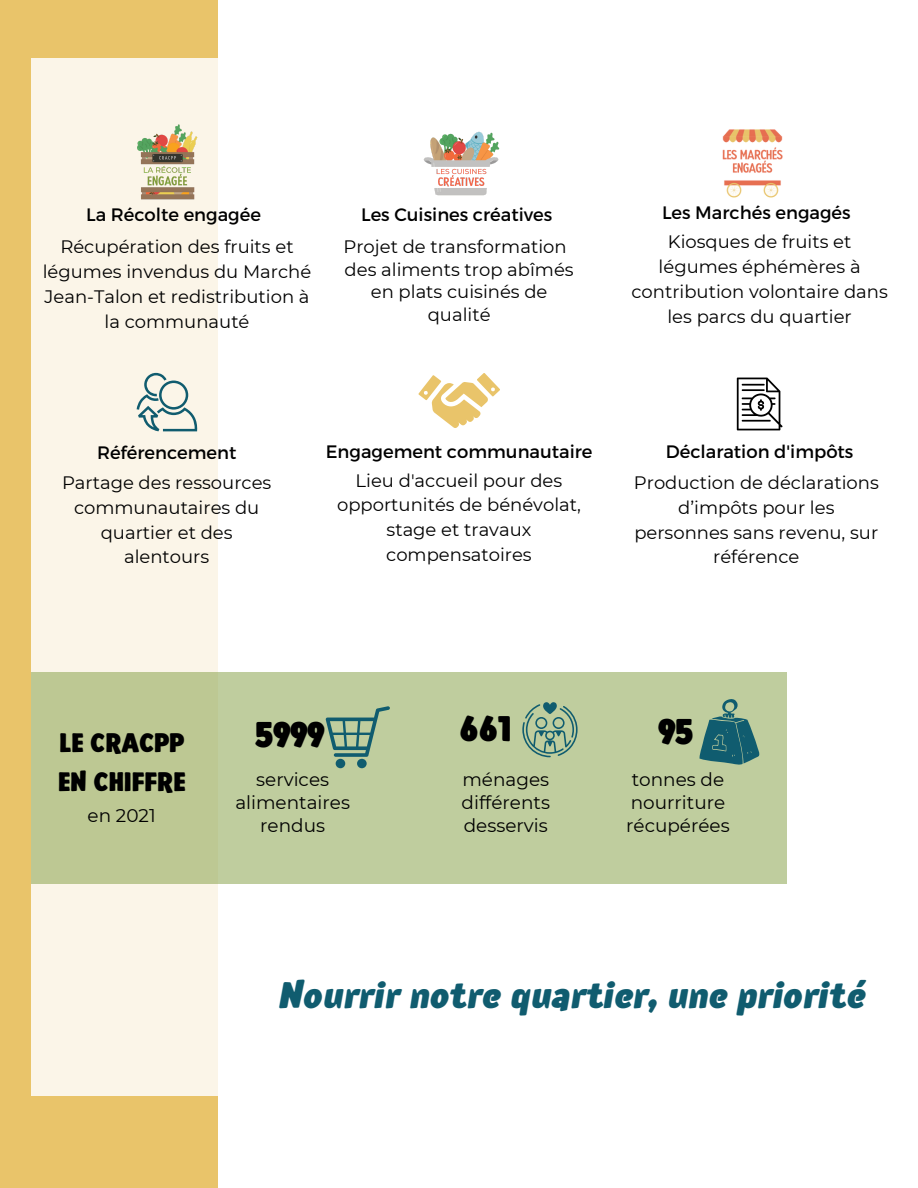
<style>
.page{position:relative;width:918px;height:1188px;background:#fff}
.page>*{position:absolute;margin:0;border:0;box-sizing:border-box;transform-origin:0 0}
.t1{font:italic 700 39.75px "Lonkie";color:#105c6f}
.t2{font:700 38.1px "Lonkie";color:#000}
.t3{font:700 28.35px/39.2px "Lonkie";color:#000}
.t4{font:18.45px/23px "Montserrat";color:#000;text-align:center}
.t5{font:18px/24.8px "Montserrat";color:#000;text-align:center}
</style>
<div class="page">
<div style="left:0;top:0;width:218px;height:1188px;background:#e9c46a"></div>
<div style="left:32px;top:59px;width:186px;height:1037px;background:#fbf5e8"></div>
<div style="left:32px;top:672px;width:755px;height:212px;background:#bfcd9e"></div>
<svg style="left:326px;top:706px;width:64px;height:51px"></svg>
<div style="left:336px;top:759px;width:9px;height:9px;background:#105c6f;border-radius:50%"></div>
<div style="left:357px;top:759px;width:10px;height:9px;background:#105c6f;border-radius:50%"></div>
<svg style="left:699px;top:699px;width:60px;height:66px"></svg>
<svg style="left:522px;top:702px;width:56px;height:55px"></svg>
<svg style="left:137px;top:373px;width:60px;height:58px"></svg>
<svg style="left:418px;top:373px;width:82px;height:55px"></svg>
<img style="left:722px;top:129px;width:61px;height:69px">
<img style="left:137px;top:124px;width:61px;height:76px">
<img style="left:423px;top:131px;width:77px;height:65px">
<svg style="left:737px;top:378px;width:45px;height:52px"></svg>
<p class="t5" style="left:86px;top:201px;width:176px">La Récolte engagée</p>
<p class="t5" style="left:43px;top:235px;width:270px">Récupération des fruits et légumes invendus du Marché<br>Jean-Talon et redistribution à la communauté</p>
<p class="t5" style="left:361px;top:201px;width:193px">Les Cuisines créatives</p>
<p class="t5" style="left:344px;top:236px;width:232px;line-height:22.5px">Projet de transformation des aliments trop abîmés en plats cuisinés de qualité</p>
<p class="t5" style="left:662px;top:200px;width:190px">Les Marchés engagés</p>
<p class="t5" style="left:631px;top:229px;width:258px">Kiosques de fruits et légumes éphémères à contribution volontaire dans les parcs du quartier</p>
<p class="t5" style="left:97px;top:439px;width:141px">Référencement</p>
<p class="t5" style="left:62px;top:470px;width:211px">Partage des ressources communautaires du quartier et des alentours</p>
<p class="t5" style="left:326px;top:438px;width:268px">Engagement communautaire</p>
<p class="t5" style="left:337px;top:468px;width:245px">Lieu d'accueil pour des opportunités de bénévolat, stage et travaux compensatoires</p>
<p class="t5" style="left:666px;top:438px;width:189px">Déclaration d'impôts</p>
<p class="t5" style="left:634px;top:470px;width:246px">Production de déclarations d’impôts pour les personnes sans revenu, sur référence</p>
<h3 class="t3" style="left:58px;top:726px;width:129px">LE CRACPP<br>EN CHIFFRE</h3>
<p class="t4" style="left:88px;top:804px;width:70px">en 2021</p>
<h2 class="t2" style="left:460px;top:713px;width:54px">661</h2>
<p class="t4" style="left:462px;top:768px;width:90px;text-align:justify">ménages différents desservis</p>
<h2 class="t2" style="left:255px;top:718px;width:71px">5999</h2>
<h2 class="t2" style="left:658px;top:715px;width:37px">95</h2>
<p class="t4" style="left:626px;top:768px;width:105px;text-align:left">tonnes de nourriture récupérées</p>
<p class="t4" style="left:235px;top:768px;width:116px">services alimentaires rendus</p>
<h1 class="t1" style="left:279px;top:978px;width:589px">Nourrir notre quartier, une priorité</h1>
</div>
